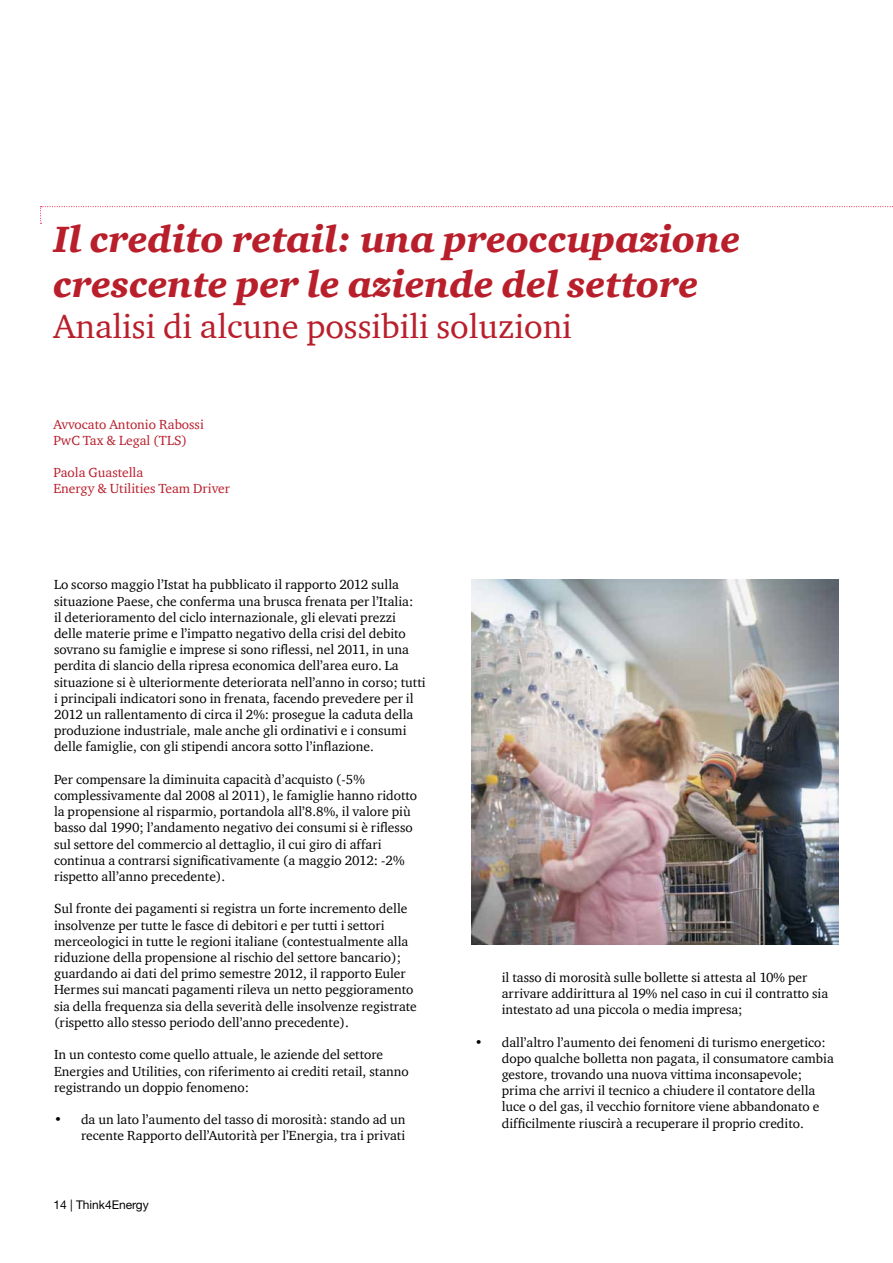
<style>
.page{position:relative;width:893px;height:1263px;background:#fff}
.page>*{position:absolute;margin:0;border:0;box-sizing:border-box;transform-origin:0 0}
.t1{font:italic 900 37.5px/45px "ITC Charter Com";color:#b91e2b}
.t2{font:34.5px "ITC Charter Com";color:#b91e2b}
.t3{font:13.5px/16.2px "ITC Charter Com";color:#000}
.t4{font:13.5px/16.2px "ITC Charter Com";color:#b91e2b}
.t5{font:12px "Helvetica Neue LT";color:#000}
</style>
<div class="page">
<svg style="left:40px;top:206px;width:853px;height:18px"></svg>
<img style="left:472px;top:579px;width:367px;height:365px">
<h1 class="t1" style="left:53px;top:216px;width:688px">Il credito retail: una preoccupazione crescente per le aziende del settore</h1>
<h2 class="t2" style="left:53px;top:305px;width:520px">Analisi di alcune possibili soluzioni</h2>
<p class="t4" style="left:53px;top:416px;width:152px">Avvocato Antonio Rabossi<br>PwC Tax &amp; Legal (TLS)</p>
<p class="t4" style="left:53px;top:464px;width:178px">Paola Guastella<br>Energy &amp; Utilities Team Driver</p>
<p class="t3" style="left:54px;top:576px;width:373px">Lo scorso maggio l’Istat ha pubblicato il rapporto 2012 sulla situazione Paese, che conferma una brusca frenata per l’Italia:<br>il deterioramento del ciclo internazionale, gli elevati prezzi delle materie prime e l’impatto negativo della crisi del debito sovrano su famiglie e imprese si sono riflessi, nel 2011, in una perdita di slancio della ripresa economica dell’area euro. La situazione si è ulteriormente deteriorata nell’anno in corso; tutti i principali indicatori sono in frenata, facendo prevedere per il 2012 un rallentamento di circa il 2%: prosegue la caduta della produzione industriale, male anche gli ordinativi e i consumi delle famiglie, con gli stipendi ancora sotto l’inflazione.</p>
<p class="t3" style="left:54px;top:771px;width:365px">Per compensare la diminuita capacità d’acquisto (-5% complessivamente dal 2008 al 2011), le famiglie hanno ridotto la propensione al risparmio, portandola all’8.8%, il valore più basso dal 1990; l’andamento negativo dei consumi si è riflesso sul settore del commercio al dettaglio, il cui giro di affari continua a contrarsi significativamente (a maggio 2012: -2% rispetto all’anno precedente).</p>
<p class="t3" style="left:54px;top:900px;width:364px">Sul fronte dei pagamenti si registra un forte incremento delle insolvenze per tutte le fasce di debitori e per tutti i settori merceologici in tutte le regioni italiane (contestualmente alla riduzione della propensione al rischio del settore bancario); guardando ai dati del primo semestre 2012, il rapporto Euler Hermes sui mancati pagamenti rileva un netto peggioramento sia della frequenza sia della severità delle insolvenze registrate (rispetto allo stesso periodo dell’anno precedente).</p>
<p class="t3" style="left:54px;top:1046px;width:356px">In un contesto come quello attuale, le aziende del settore<br>Energies and Utilities, con riferimento ai crediti retail, stanno registrando un doppio fenomeno:</p>
<p class="t3" style="left:54px;top:1111px;width:353px;text-align:right">• da un lato l’aumento del tasso di morosità: stando ad un recente Rapporto dell’Autorità per l’Energia, tra i privati</p>
<p class="t5" style="left:53px;top:1198px;width:97px">14 | Think4Energy</p>
<p class="t3" style="left:502px;top:969px;width:328px">il tasso di morosità sulle bollette si attesta al 10% per arrivare addirittura al 19% nel caso in cui il contratto sia intestato ad una piccola o media impresa;</p>
<p class="t3" style="left:502px;top:1034px;width:334px;text-indent:-27px">• dall’altro l’aumento dei fenomeni di turismo energetico: dopo qualche bolletta non pagata, il consumatore cambia gestore, trovando una nuova vittima inconsapevole; prima che arrivi il tecnico a chiudere il contatore della luce o del gas, il vecchio fornitore viene abbandonato e difficilmente riuscirà a recuperare il proprio credito.</p>
</div>
